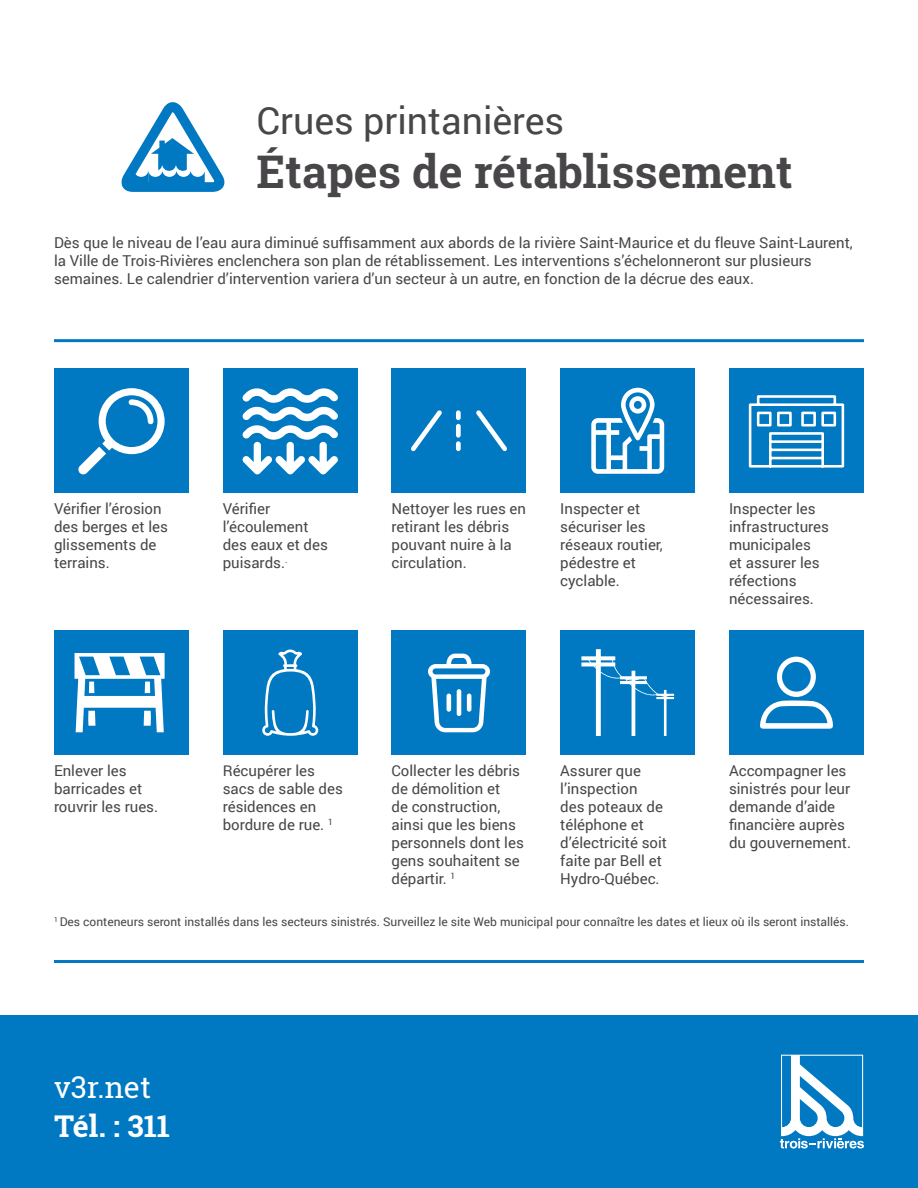
<style>
.page{position:relative;width:918px;height:1188px;background:#fff}
.page>*{position:absolute;margin:0;border:0;box-sizing:border-box;transform-origin:0 0}
.t1{font:700 45px "Roboto Slab";color:#484648}
.t2{font:37.5px "Roboto";color:#484648}
.t3{font:700 30px "Roboto Slab";color:#fff}
.t4{font:30px "Roboto Slab";color:#fff}
.t5{font:15px/18px "Roboto";color:#484648}
.t6{font:12px "Roboto";color:#484648}
</style>
<div class="page">
<div style="left:54px;top:368px;width:135px;height:125px;background:#0079c2"></div>
<div style="left:729px;top:368px;width:135px;height:125px;background:#0079c2"></div>
<div style="left:223px;top:368px;width:135px;height:125px;background:#0079c2"></div>
<div style="left:392px;top:368px;width:134px;height:125px;background:#0079c2"></div>
<div style="left:560px;top:368px;width:135px;height:125px;background:#0079c2"></div>
<div style="left:54px;top:630px;width:135px;height:125px;background:#0079c2"></div>
<div style="left:729px;top:630px;width:135px;height:125px;background:#0079c2"></div>
<div style="left:223px;top:630px;width:135px;height:125px;background:#0079c2"></div>
<div style="left:392px;top:630px;width:134px;height:125px;background:#0079c2"></div>
<div style="left:560px;top:630px;width:135px;height:125px;background:#0079c2"></div>
<hr style="left:54px;top:960px;width:810px;height:3px;background:#0079c2">
<hr style="left:54px;top:339px;width:810px;height:3px;background:#0079c2">
<div style="left:0;top:1015px;width:918px;height:173px;background:#0079c2"></div>
<svg style="left:121px;top:102px;width:103px;height:90px"></svg>
<svg style="left:262px;top:650px;width:56px;height:86px"></svg>
<svg style="left:78px;top:388px;width:87px;height:86px"></svg>
<svg style="left:242px;top:388px;width:96px;height:86px"></svg>
<svg style="left:591px;top:388px;width:73px;height:86px"></svg>
<svg style="left:411px;top:410px;width:31px;height:41px"></svg>
<svg style="left:476px;top:410px;width:31px;height:41px"></svg>
<div style="left:456px;top:410px;width:5px;height:10px;background:#fff;border-radius:2px"></div>
<div style="left:456px;top:424px;width:5px;height:14px;background:#fff;border-radius:2px"></div>
<div style="left:456px;top:441px;width:5px;height:10px;background:#fff;border-radius:2px"></div>
<svg style="left:748px;top:395px;width:97px;height:73px"></svg>
<svg style="left:75px;top:653px;width:90px;height:79px"></svg>
<svg style="left:581px;top:649px;width:93px;height:87px"></svg>
<svg style="left:428px;top:654px;width:62px;height:78px"></svg>
<hr style="left:457px;top:689px;width:4px;height:27px;background:#fff;border-radius:2px">
<hr style="left:467px;top:694px;width:4px;height:18px;background:#fff;border-radius:2px">
<hr style="left:447px;top:694px;width:4px;height:18px;background:#fff;border-radius:2px">
<svg style="left:760px;top:657px;width:73px;height:72px"></svg>
<svg style="left:780px;top:1055px;width:84px;height:94px"></svg>
<h2 class="t2" style="left:256px;top:95px;width:309px">Crues printanières</h2>
<h1 class="t1" style="left:256px;top:141px;width:538px">Étapes de rétablissement</h1>
<p class="t5" style="left:54px;top:233px;width:800px">Dès que le niveau de l’eau aura diminué suffisamment aux abords de la rivière Saint-Maurice et du fleuve Saint-Laurent, la Ville de Trois-Rivières enclenchera son plan de rétablissement. Les interventions s’échelonneront sur plusieurs semaines. Le calendrier d’intervention variera d’un secteur à un autre, en fonction de la décrue des eaux.</p>
<p class="t5" style="left:54px;top:499px;width:115px">Vérifier l’érosion des berges et les glissements de terrains.</p>
<p class="t5" style="left:223px;top:499px;width:107px">Vérifier l’écoulement des eaux et des puisards.<sup>.</sup></p>
<p class="t5" style="left:392px;top:499px;width:136px">Nettoyer les rues en retirant les débris pouvant nuire à la circulation.</p>
<p class="t5" style="left:560px;top:499px;width:104px">Inspecter et sécuriser les réseaux routier, pédestre et cyclable.</p>
<p class="t5" style="left:729px;top:499px;width:102px">Inspecter les infrastructures municipales<br>et assurer les réfections nécessaires.</p>
<p class="t5" style="left:54px;top:761px;width:106px">Enlever les barricades et rouvrir les rues.</p>
<p class="t5" style="left:223px;top:761px;width:122px">Récupérer les sacs de sable des résidences en bordure de rue. <sup>1</sup></p>
<p class="t5" style="left:392px;top:761px;width:134px">Collecter les débris de démolition et<br>de construction, ainsi que les biens personnels dont les gens souhaitent se départir. <sup>1</sup></p>
<p class="t5" style="left:560px;top:761px;width:108px">Assurer que l’inspection<br>des poteaux de téléphone et d’électricité soit faite par Bell et<br>Hydro-Québec.</p>
<p class="t5" style="left:729px;top:761px;width:124px">Accompagner les sinistrés pour leur demande d’aide financière auprès du gouvernement.</p>
<p class="t6" style="left:54px;top:913px;width:797px"><sup>1</sup> Des conteneurs seront installés dans les secteurs sinistrés. Surveillez le site Web municipal pour connaître les dates et lieux où ils seront installés.</p>
<h3 class="t4" style="left:54px;top:1066px;width:99px">v3r.net</h3>
<h3 class="t3" style="left:54px;top:1105px;width:118px">Tél. : 311</h3>
</div>
